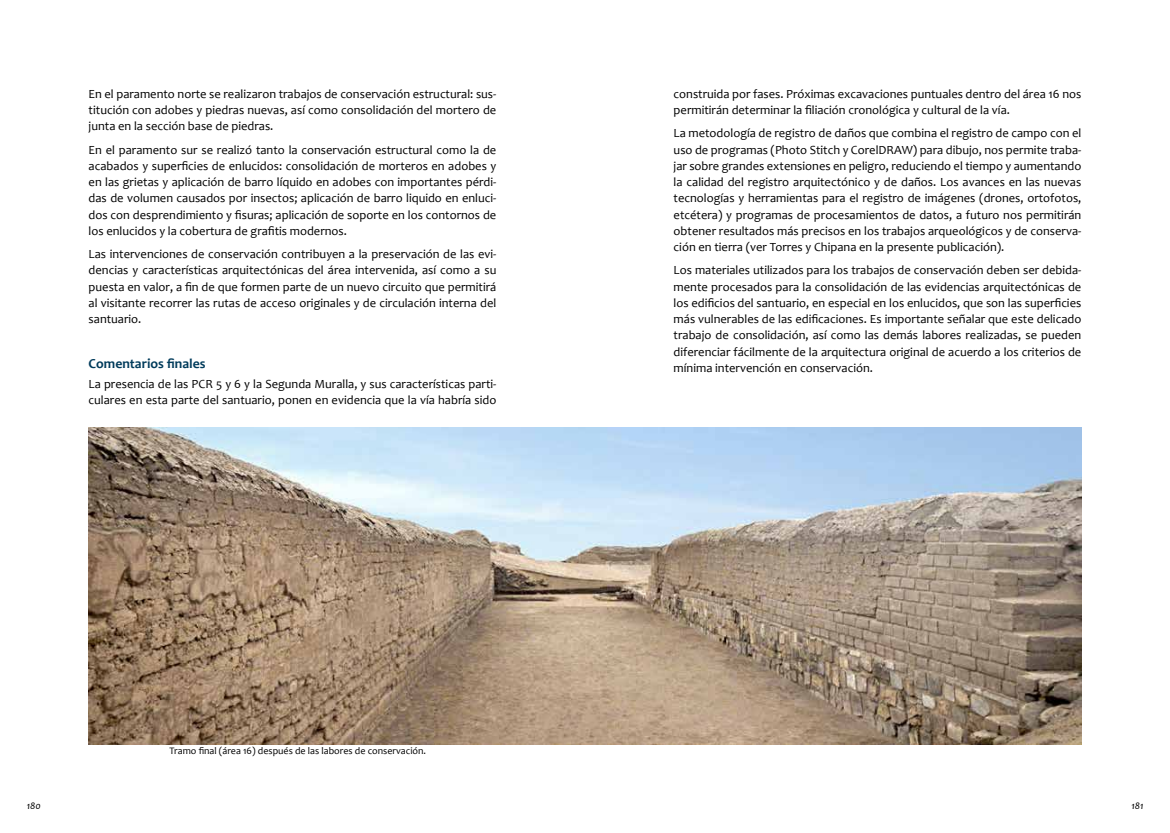
<style>
.page{position:relative;width:1170px;height:833px;background:#fff}
.page>*{position:absolute;margin:0;border:0;box-sizing:border-box;transform-origin:0 0}
.t1{font:700 13.75px "Candara";color:#003b5b}
.t2{font:12.5px/16.2px "Candara";color:#000;text-align:justify}
.t3{font:10px "Candara";color:#000}
.t4{font:italic 10px "Candara";color:#000}
</style>
<div class="page">
<img style="left:89px;top:428px;width:992px;height:316px">
<p class="t2" style="left:89px;top:85px;width:409px">En el paramento norte se realizaron trabajos de conservación estructural: sus&shy;titución con adobes y piedras nuevas, así como consolidación del mortero de junta en la sección base de piedras.</p>
<p class="t2" style="left:89px;top:141px;width:409px">En el paramento sur se realizó tanto la conservación estructural como la de acabados y superficies de enlucidos: consolidación de morteros en adobes y en las grietas y aplicación de barro líquido en adobes con importantes pérdi&shy;das de volumen causados por insectos; aplicación de barro liquido en enluci&shy;dos con desprendimiento y fisuras; aplicación de soporte en los contornos de los enlucidos y la cobertura de grafitis modernos.</p>
<p class="t2" style="left:89px;top:246px;width:409px">Las intervenciones de conservación contribuyen a la preservación de las evi&shy;dencias y características arquitectónicas del área intervenida, así como a su puesta en valor, a fin de que formen parte de un nuevo circuito que permitirá al visitante recorrer las rutas de acceso originales y de circulación interna del santuario.</p>
<p class="t1" style="left:89px;top:355px;width:118px">Comentarios finales</p>
<p class="t2" style="left:89px;top:376px;width:409px">La presencia de las PCR 5 y 6 y la Segunda Muralla, y sus características parti&shy;culares en esta parte del santuario, ponen en evidencia que la vía habría sido</p>
<p class="t3" style="left:170px;top:744px;width:258px">Tramo final (área 16) después de las labores de conservación.</p>
<p class="t2" style="left:673px;top:85px;width:409px">construida por fases. Próximas excavaciones puntuales dentro del área 16 nos permitirán determinar la filiación cronológica y cultural de la vía.</p>
<p class="t2" style="left:673px;top:125px;width:409px">La metodología de registro de daños que combina el registro de campo con el uso de programas (Photo Stitch y CorelDRAW) para dibujo, nos permite traba&shy;jar sobre grandes extensiones en peligro, reduciendo el tiempo y aumentando la calidad del registro arquitectónico y de daños. Los avances en las nuevas tecnologías y herramientas para el registro de imágenes (drones, ortofotos, etcétera) y programas de procesamientos de datos, a futuro nos permitirán obtener resultados más precisos en los trabajos arqueológicos y de conserva&shy;ción en tierra (ver Torres y Chipana en la presente publicación).</p>
<p class="t2" style="left:673px;top:262px;width:409px">Los materiales utilizados para los trabajos de conservación deben ser debida&shy;mente procesados para la consolidación de las evidencias arquitectónicas de los edificios del santuario, en especial en los enlucidos, que son las superficies más vulnerables de las edificaciones. Es importante señalar que este delicado trabajo de consolidación, así como las demás labores realizadas, se pueden diferenciar fácilmente de la arquitectura original de acuerdo a los criterios de mínima intervención en conservación.</p>
<p class="t4" style="left:27px;top:799px;width:16px">180</p>
<p class="t4" style="left:1131px;top:799px;width:14px">181</p>
</div>
